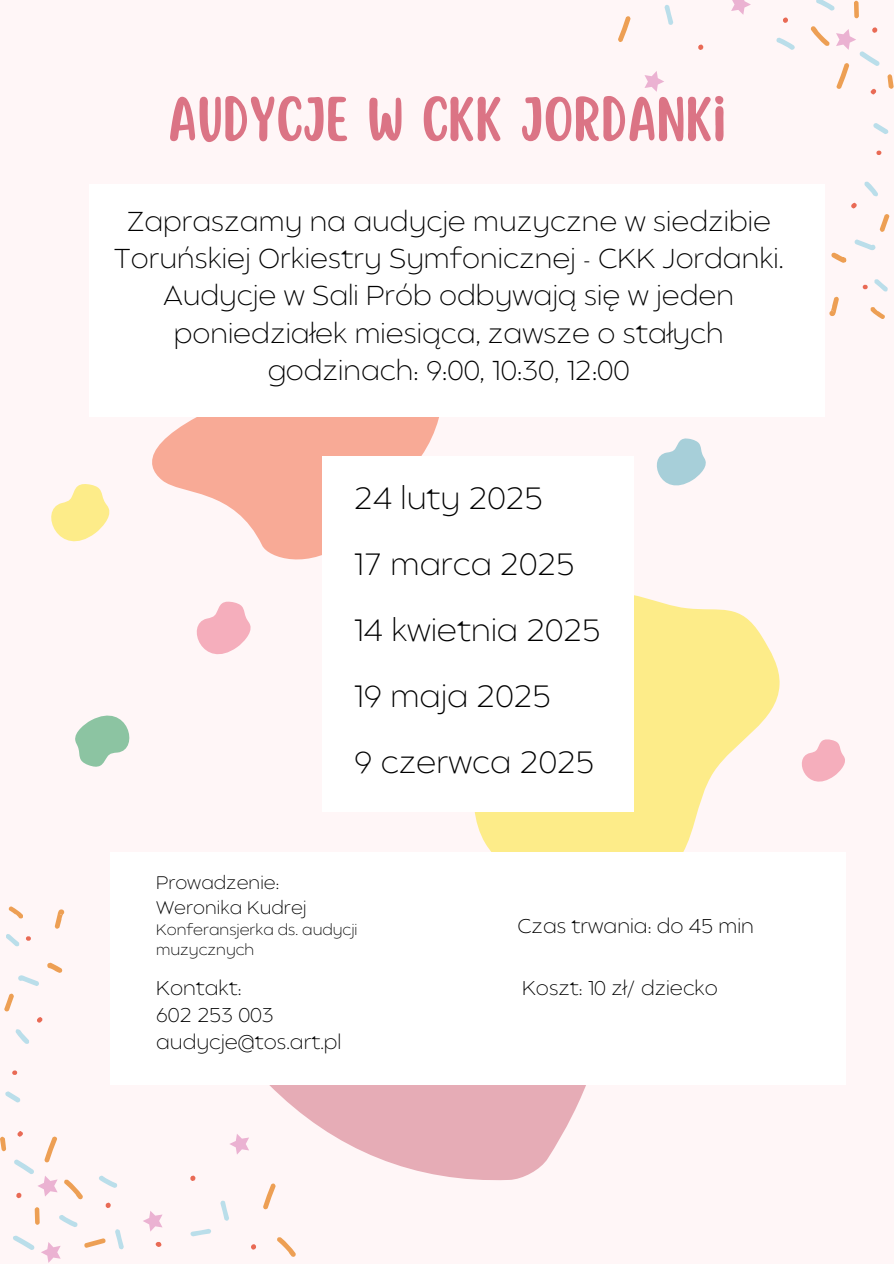
<style>
.page{position:relative;width:894px;height:1264px;background:#fff}
.page>*{position:absolute;margin:0;border:0;box-sizing:border-box;transform-origin:0 0}
.t1{font:55.5px "Scripter";color:#db7485}
.t2{font:200 30.75px/66px "Balgin";color:#000}
.t3{font:200 27.3px/37.2px "Balgin";color:#000;text-align:center}
.t4{font:200 19.95px/27px "Balgin";color:#000}
.t5{font:200 18.15px "Balgin";color:#000}
.t6{font:200 15.15px/20.2px "Balgin";color:#000}
</style>
<div class="page">
<div style="left:0;top:0;width:893px;height:1263px;background:#fff6f7"></div>
<svg style="left:152px;top:417px;width:287px;height:143px;fill:#f8aa96"></svg>
<div style="left:89px;top:184px;width:736px;height:232px;background:#fff"></div>
<svg style="left:225px;top:1085px;width:361px;height:165px"></svg>
<svg style="left:474px;top:595px;width:306px;height:257px;fill:#fdec89"></svg>
<div style="left:110px;top:852px;width:736px;height:232px;background:#fff"></div>
<svg style="left:13px;top:1235px;width:22px;height:15px"></svg>
<svg style="left:37px;top:1017px;width:5px;height:5px"></svg>
<svg style="left:26px;top:936px;width:5px;height:5px"></svg>
<svg style="left:156px;top:1242px;width:5px;height:4px"></svg>
<svg style="left:106px;top:1202px;width:5px;height:5px"></svg>
<svg style="left:190px;top:1175px;width:5px;height:5px"></svg>
<svg style="left:251px;top:1244px;width:5px;height:5px"></svg>
<svg style="left:12px;top:1070px;width:5px;height:5px"></svg>
<svg style="left:59px;top:1215px;width:19px;height:12px"></svg>
<svg style="left:99px;top:1175px;width:18px;height:13px"></svg>
<svg style="left:5px;top:1091px;width:16px;height:11px"></svg>
<svg style="left:15px;top:1029px;width:14px;height:15px"></svg>
<svg style="left:6px;top:934px;width:13px;height:12px"></svg>
<svg style="left:18px;top:975px;width:21px;height:11px"></svg>
<svg style="left:115px;top:1229px;width:9px;height:20px"></svg>
<svg style="left:190px;top:1229px;width:21px;height:7px"></svg>
<svg style="left:220px;top:1200px;width:9px;height:20px"></svg>
<svg style="left:35px;top:1207px;width:5px;height:17px"></svg>
<svg style="left:0;top:1136px;width:6px;height:15px"></svg>
<svg style="left:64px;top:1179px;width:19px;height:20px"></svg>
<svg style="left:276px;top:1236px;width:20px;height:21px"></svg>
<svg style="left:4px;top:993px;width:10px;height:18px"></svg>
<svg style="left:55px;top:909px;width:9px;height:20px"></svg>
<svg style="left:8px;top:906px;width:15px;height:12px"></svg>
<svg style="left:47px;top:962px;width:16px;height:11px"></svg>
<svg style="left:263px;top:1183px;width:13px;height:26px"></svg>
<svg style="left:14px;top:1131px;width:44px;height:67px"></svg>
<svg style="left:41px;top:1242px;width:20px;height:20px"></svg>
<svg style="left:143px;top:1211px;width:19px;height:20px"></svg>
<svg style="left:229px;top:1133px;width:20px;height:21px"></svg>
<svg style="left:84px;top:1238px;width:22px;height:10px"></svg>
<svg style="left:851px;top:203px;width:5px;height:5px"></svg>
<svg style="left:862px;top:284px;width:5px;height:6px"></svg>
<svg style="left:783px;top:18px;width:4px;height:5px"></svg>
<svg style="left:698px;top:45px;width:5px;height:5px"></svg>
<svg style="left:876px;top:150px;width:5px;height:5px"></svg>
<svg style="left:816px;top:0;width:18px;height:11px"></svg>
<svg style="left:776px;top:37px;width:19px;height:13px"></svg>
<svg style="left:873px;top:123px;width:15px;height:11px"></svg>
<svg style="left:864px;top:181px;width:14px;height:15px"></svg>
<svg style="left:874px;top:279px;width:13px;height:13px"></svg>
<svg style="left:854px;top:239px;width:21px;height:11px"></svg>
<svg style="left:664px;top:5px;width:9px;height:20px"></svg>
<svg style="left:854px;top:1px;width:4px;height:17px"></svg>
<svg style="left:887px;top:74px;width:6px;height:15px"></svg>
<svg style="left:810px;top:26px;width:19px;height:20px"></svg>
<svg style="left:879px;top:214px;width:10px;height:18px"></svg>
<svg style="left:829px;top:296px;width:9px;height:20px"></svg>
<svg style="left:870px;top:307px;width:15px;height:12px"></svg>
<svg style="left:831px;top:252px;width:15px;height:11px"></svg>
<svg style="left:618px;top:16px;width:12px;height:26px"></svg>
<svg style="left:836px;top:27px;width:43px;height:67px"></svg>
<svg style="left:731px;top:0;width:19px;height:15px"></svg>
<svg style="left:644px;top:71px;width:20px;height:21px"></svg>
<div style="left:322px;top:457px;width:312px;height:355px;background:#fff"></div>
<svg style="left:75px;top:715px;width:55px;height:52px"></svg>
<svg style="left:656px;top:438px;width:50px;height:48px"></svg>
<svg style="left:196px;top:601px;width:55px;height:54px"></svg>
<svg style="left:51px;top:484px;width:59px;height:58px"></svg>
<svg style="left:801px;top:739px;width:44px;height:43px"></svg>
<p class="t1" style="left:168px;top:91px;width:559px">AUDYCJE W CKK JORDANKI</p>
<h1 class="t3" style="left:114px;top:206px;width:671px">Zapraszamy na audycje muzyczne w siedzibie Toruńskiej Orkiestry Symfonicznej - CKK Jordanki.<br>Audycje w Sali Prób odbywają się w jeden poniedziałek miesiąca, zawsze o stałych godzinach: 9:00, 10:30, 12:00</h1>
<p class="t2" style="left:354px;top:468px;width:248px">24 luty 2025<br>17 marca 2025<br>14 kwietnia 2025<br>19 maja 2025<br>9 czerwca 2025</p>
<p class="t5" style="left:156px;top:875px;width:124px">Prowadzenie:</p>
<h3 class="t5" style="left:156px;top:900px;width:152px">Weronika Kudrej</h3>
<p class="t6" style="left:156px;top:921px;width:203px">Konferansjerka ds. audycji muzycznych</p>
<h2 class="t4" style="left:517px;top:914px;width:238px">Czas trwania: do 45 min</h2>
<p class="t4" style="left:156px;top:976px;width:87px">Kontakt:</p>
<p class="t4" style="left:522px;top:976px;width:197px">Koszt: 10 zł/ dziecko</p>
<p class="t4" style="left:156px;top:1003px;width:187px">602 253 003 audycje@tos.art.pl</p>
</div>
